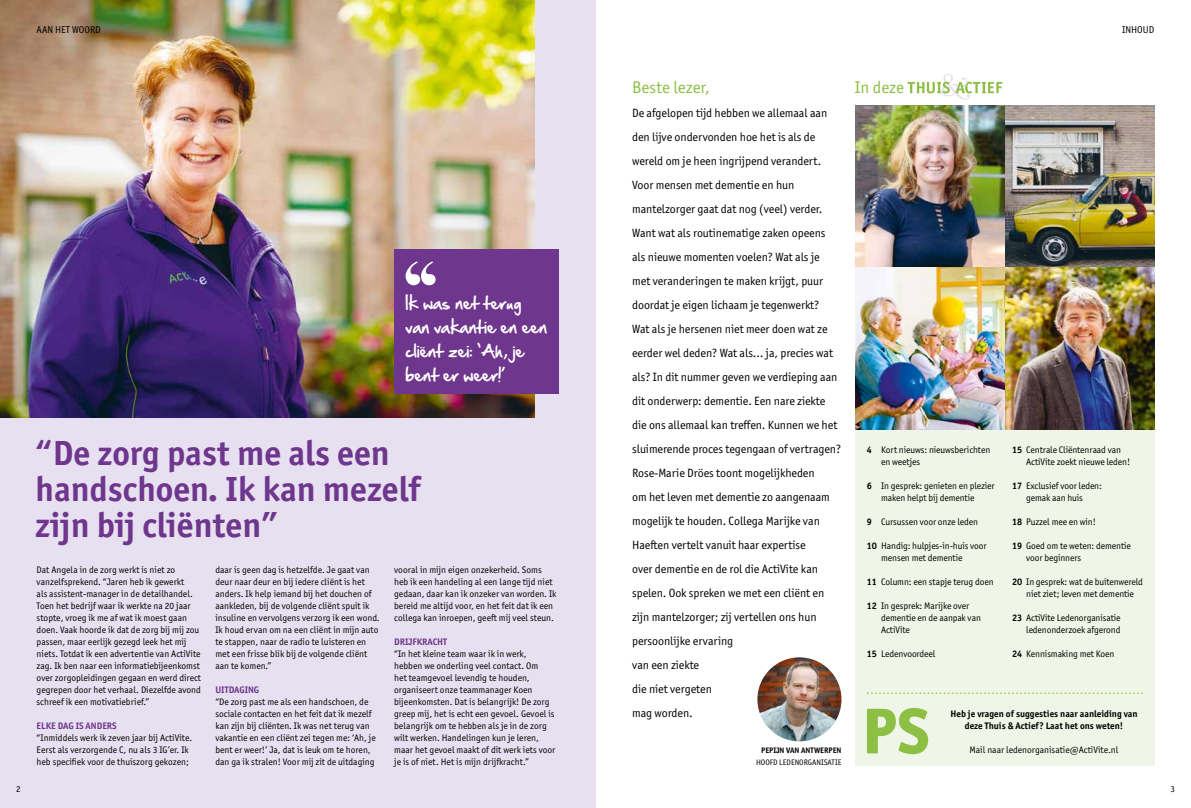
<style>
.page{position:relative;width:1191px;height:808px;background:#fff}
.page>*{position:absolute;margin:0;border:0;box-sizing:border-box;transform-origin:0 0}
.t1{font:700 35px/36px "Officina Sans ITC Pro";color:#6e368c}
.t2{font:17px "Officina Sans ITC Pro";color:#8cbf44}
.t3{font:15px/24px "Hand Of Sean";color:#fff}
.t4{font:12px/24px "Officina Sans ITC Pro";letter-spacing:-.005em;color:#000}
.t5{font:10px "Officina Sans ITC Pro";color:#000}
.t6{font:9.5px/12px "Officina Sans ITC Pro";color:#000}
.t7{font:700 9.5px/12px "Officina Sans ITC Pro";color:#000;text-align:center}
.t8{font:700 9.5px "Officina Sans ITC Pro";color:#6e368c}
.t9{font:9px "Officina Sans ITC Pro";color:#000}
.t10{font:8px "Officina Sans ITC Pro";color:#000}
.t11{font:700 8px "Officina Sans ITC Pro";color:#000}
.s1{font-weight:700}
</style>
<div class="page">
<div style="left:0;top:0;width:595px;height:808px;background:#e7e0f0"></div>
<div style="left:855px;top:429px;width:299px;height:336px;background:#f0f6e7"></div>
<img style="left:855px;top:105px;width:150px;height:162px">
<img style="left:855px;top:267px;width:150px;height:162px">
<img style="left:1005px;top:105px;width:149px;height:162px">
<img style="left:1005px;top:267px;width:149px;height:162px">
<img style="left:0;top:0;width:535px;height:417px">
<svg style="left:867px;top:708px;width:61px;height:46px"></svg>
<div style="left:394px;top:249px;width:165px;height:144px;background:#6e368c"></div>
<svg style="left:405px;top:261px;width:30px;height:24px"></svg>
<svg style="left:907px;top:74px;width:95px;height:26px"></svg>
<svg style="left:867px;top:693px;width:276px;height:1px"></svg>
<img style="left:757px;top:657px;width:84px;height:84px;border-radius:42px">
<p class="t5" style="left:37px;top:24px;width:66px">AAN HET WOORD</p>
<p class="t5" style="left:1122px;top:24px;width:34px">INHOUD</p>
<h3 class="t3" style="left:405px;top:291px;width:143px">Ik was net terug van vakantie en een cliënt zei: ‘Ah, je bent er weer!’</h3>
<h1 class="t1" style="left:35px;top:435px;width:387px">“De zorg past me als een handschoen. Ik kan mezelf zijn bij cliënten”</h1>
<p class="t6" style="left:37px;top:564px;width:166px">Dat Angela in de zorg werkt is niet zo vanzelfsprekend. “Jaren heb ik gewerkt<br>als assistent-manager in de detailhandel.<br>Toen het bedrijf waar ik werkte na 20 jaar stopte, vroeg ik me af wat ik moest gaan doen. Vaak hoorde ik dat de zorg bij mij zou passen, maar eerlijk gezegd leek het mij niets. Totdat ik een advertentie van ActiVite zag. Ik ben naar een informatiebijeenkomst over zorgopleidingen gegaan en werd direct gegrepen door het verhaal. Diezelfde avond schreef ik een motivatiebrief.”</p>
<p class="t8" style="left:37px;top:720px;width:82px">ELKE DAG IS ANDERS</p>
<p class="t6" style="left:37px;top:732px;width:157px">“Inmiddels werk ik zeven jaar bij ActiVite.<br>Eerst als verzorgende C, nu als 3 IG’er. Ik heb specifiek voor de thuiszorg gekozen;</p>
<p class="t6" style="left:215px;top:564px;width:166px">daar is geen dag is hetzelfde. Je gaat van deur naar deur en bij iedere cliënt is het anders. Ik help iemand bij het douchen of aankleden, bij de volgende cliënt spuit ik insuline en vervolgens verzorg ik een wond.<br>Ik houd ervan om na een cliënt in mijn auto te stappen, naar de radio te luisteren en met een frisse blik bij de volgende cliënt aan te komen.”</p>
<p class="t8" style="left:215px;top:684px;width:45px">UITDAGING</p>
<p class="t6" style="left:215px;top:696px;width:162px">“De zorg past me als een handschoen, de sociale contacten en het feit dat ik mezelf kan zijn bij cliënten. Ik was net terug van vakantie en een cliënt zei tegen me: ‘Ah, je bent er weer!’ Ja, dat is leuk om te horen, dan ga ik stralen! Voor mij zit de uitdaging</p>
<p class="t6" style="left:394px;top:564px;width:164px">vooral in mijn eigen onzekerheid. Soms heb ik een handeling al een lange tijd niet gedaan, daar kan ik onzeker van worden. Ik bereid me altijd voor, en het feit dat ik een collega kan inroepen, geeft mij veel steun.</p>
<p class="t8" style="left:394px;top:636px;width:54px">DRIJFKRACHT</p>
<p class="t6" style="left:394px;top:648px;width:163px">“In het kleine team waar ik in werk, hebben we onderling veel contact. Om<br>het teamgevoel levendig te houden, organiseert onze teammanager Koen bijeenkomsten. Dat is belangrijk! De zorg greep mij, het is echt een gevoel. Gevoel is belangrijk om te hebben als je in de zorg wilt werken. Handelingen kun je leren, maar het gevoel maakt of dit werk iets voor je is of niet. Het is mijn drijfkracht.”</p>
<h2 class="t2" style="left:632px;top:78px;width:79px">Beste lezer,</h2>
<p class="t4" style="left:632px;top:101px;width:211px">De afgelopen tijd hebben we allemaal aan den lijve ondervonden hoe het is als de wereld om je heen ingrijpend verandert.<br>Voor mensen met dementie en hun mantelzorger gaat dat nog (veel) verder.<br>Want wat als routinematige zaken opeens als nieuwe momenten voelen? Wat als je<br>met veranderingen te maken krijgt, puur doordat je eigen lichaam je tegenwerkt?<br>Wat als je hersenen niet meer doen wat ze eerder wel deden? Wat als… ja, precies wat als? In dit nummer geven we verdieping aan dit onderwerp: dementie. Een nare ziekte die ons allemaal kan treffen. Kunnen we het sluimerende proces tegengaan of vertragen?<br>Rose-Marie Dröes toont mogelijkheden<br>om het leven met dementie zo aangenaam mogelijk te houden. Collega Marijke van Haeften vertelt vanuit haar expertise<br>over dementie en de rol die ActiVite kan spelen. Ook spreken we met een cliënt en zijn mantelzorger; zij vertellen ons hun</p>
<p class="t4" style="left:632px;top:629px;width:103px">persoonlijke ervaring van een ziekte<br>die niet vergeten mag worden.</p>
<p class="t11" style="left:761px;top:746px;width:82px">PEPIJN VAN ANTWERPEN</p>
<p class="t10" style="left:756px;top:758px;width:87px">HOOFD LEDENORGANISATIE</p>
<h2 class="t2" style="left:855px;top:78px;width:51px">In deze</h2>
<p class="t6" style="left:881px;top:444px;width:111px;text-indent:-14px"><span class="s1">4</span> Kort nieuws: nieuwsberichten en weetjes</p>
<p class="t6" style="left:881px;top:480px;width:115px;text-indent:-14px"><span class="s1">6</span> In gesprek: genieten en plezier maken helpt bij dementie</p>
<p class="t6" style="left:867px;top:516px;width:112px"><span class="s1">9</span> Cursussen voor onze leden</p>
<p class="t6" style="left:881px;top:540px;width:107px;text-indent:-14px"><span class="s1">10</span> Handig: hulpjes-in-huis voor mensen met dementie</p>
<p class="t6" style="left:867px;top:576px;width:128px"><span class="s1">11</span> Column: een stapje terug doen</p>
<p class="t6" style="left:881px;top:600px;width:101px;text-indent:-14px"><span class="s1">12</span> In gesprek: Marijke over dementie en de aanpak van<br>ActiVite</p>
<p class="t6" style="left:867px;top:648px;width:70px"><span class="s1">15</span> Ledenvoordeel</p>
<p class="t6" style="left:1026px;top:444px;width:105px;text-indent:-14px"><span class="s1">15</span> Centrale Cliëntenraad van<br>ActiVite zoekt nieuwe leden!</p>
<p class="t6" style="left:1012px;top:480px;width:91px;text-align:center"><span class="s1">17</span> Exclusief voor leden: gemak aan huis</p>
<p class="t6" style="left:1012px;top:516px;width:85px"><span class="s1">18</span> Puzzel mee en win!</p>
<p class="t6" style="left:1026px;top:540px;width:106px;text-indent:-14px"><span class="s1">19</span> Goed om te weten: dementie voor beginners</p>
<p class="t6" style="left:1012px;top:576px;width:132px;text-align:center"><span class="s1">20</span> In gesprek: wat de buitenwereld niet ziet; leven met dementie</p>
<p class="t6" style="left:1012px;top:612px;width:110px;text-align:right"><span class="s1">23</span> ActiVite Ledenorganisatie ledenonderzoek afgerond</p>
<p class="t6" style="left:1012px;top:648px;width:104px"><span class="s1">24</span> Kennismaking met Koen</p>
<p class="t7" style="left:950px;top:708px;width:188px">Heb je vragen of suggesties naar aanleiding van deze Thuis &amp; Actief? Laat het ons weten!</p>
<p class="t6" style="left:969px;top:744px;width:150px">Mail naar ledenorganisatie@ActiVite.nl</p>
<p class="t9" style="left:16px;top:784px;width:6px">2</p>
<p class="t9" style="left:1170px;top:784px;width:6px">3</p>
</div>
